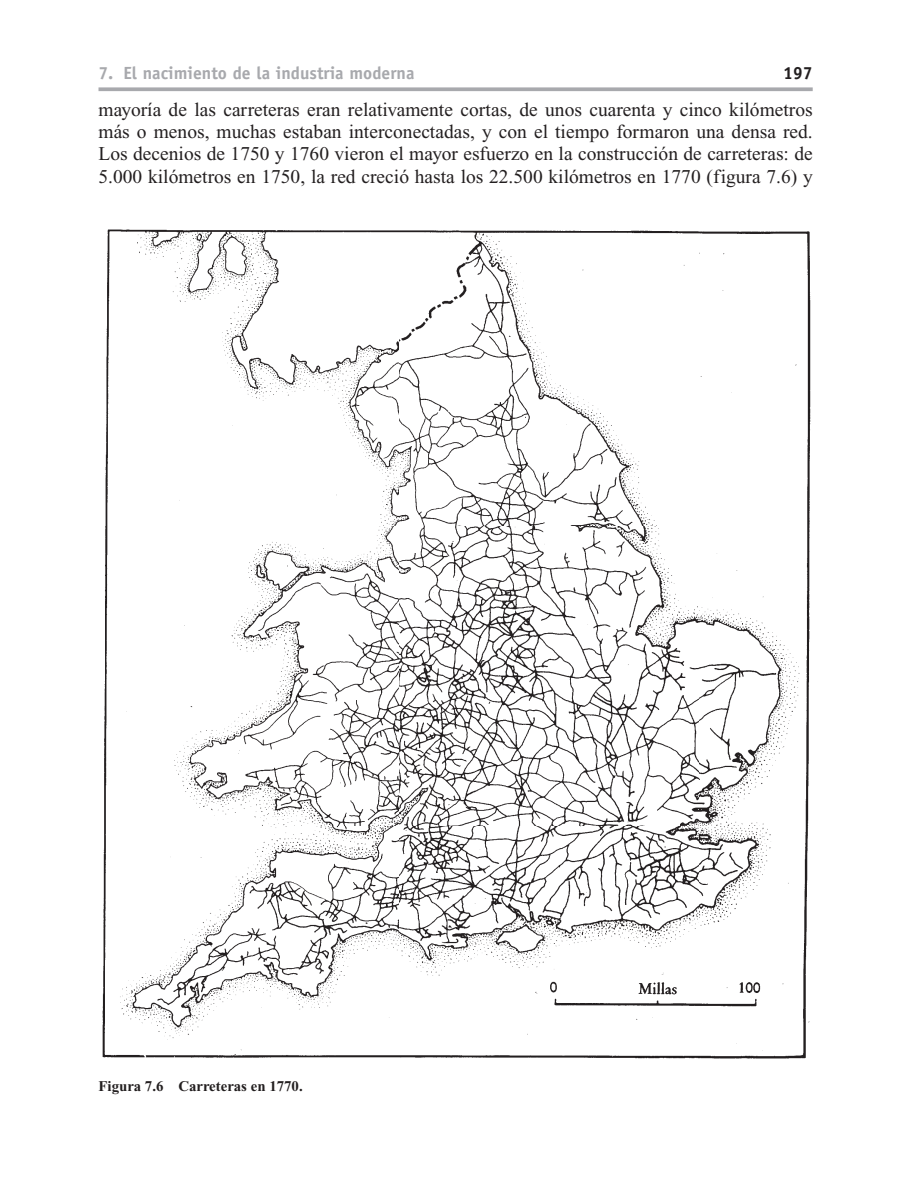
<style>
.page{position:relative;width:912px;height:1190px;background:#fff}
.page>*{position:absolute;margin:0;border:0;box-sizing:border-box;transform-origin:0 0}
.t1{font:19.43px/22.2px "Times New Roman";color:#231f20;text-align:justify}
.t2{font:700 17.68px "Officina Sans";color:#a8a9ad}
.t3{font:700 17.68px "Officina Sans";color:#231f20}
.t4{font:700 14.88px "Times New Roman";color:#231f20}
</style>
<div class="page">
<svg style="left:98px;top:87px;width:714px;height:4px;background:#b1b1b5"></svg>
<img style="left:102px;top:229px;width:709px;height:830px">
<p class="t2" style="left:98px;top:66px;width:317px">7. El nacimiento de la industria moderna</p>
<p class="t3" style="left:783px;top:66px;width:31px">197</p>
<p class="t1" style="left:98px;top:100px;width:716px">mayoría de las carreteras eran relativamente cortas, de unos cuarenta y cinco kilómetros más o menos, muchas estaban interconectadas, y con el tiempo formaron una densa red.<br>Los decenios de 1750 y 1760 vieron el mayor esfuerzo en la construcción de carreteras: de 5.000 kilómetros en 1750, la red creció hasta los 22.500 kilómetros en 1770 (figura 7.6) y</p>
<p class="t4" style="left:98px;top:1081px;width:206px">Figura 7.6 Carreteras en 1770.</p>
</div>
